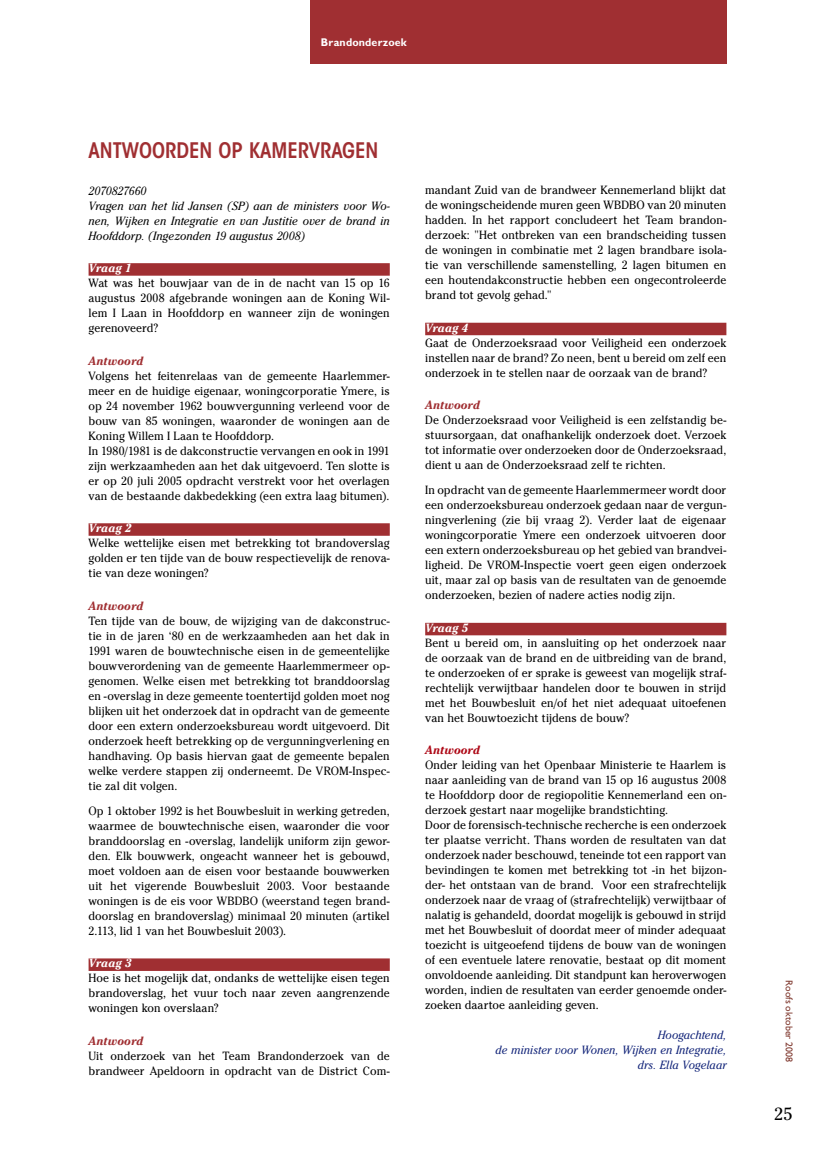
<style>
.page{position:relative;width:815px;height:1152px;background:#fff}
.page>*{position:absolute;margin:0;border:0;box-sizing:border-box;transform-origin:0 0}
.t1{font:600 condensed 21.25px "ITC Avant Garde Std";color:#a02f32}
.t2{font:17.5px "Cheltenham Std";color:#000}
.t3{font:11.88px/15px "Cheltenham Std";letter-spacing:.005em;color:#000;text-align:justify;scale:.95 1}
.t4{font:italic 11.88px/15px "Cheltenham Std";letter-spacing:.005em;color:#000;scale:.95 1}
.t5{font:italic 11.88px/15px "Cheltenham Std";color:#14267a;text-align:right;scale:.95 1}
.t6{font:italic 700 11.88px "Cheltenham Std";letter-spacing:.005em;color:#a02f32;scale:.95 1}
.t7{font:italic 700 11.88px "Cheltenham Std";color:#fff;scale:.95 1}
.t8{font:italic 700 11.88px "Cheltenham Std";letter-spacing:.005em;color:#ae0917;scale:.95 1}
.t9{font:700 11.25px "Gill Sans Std";letter-spacing:.015em;color:#fff;scale:.95 1}
.t10{font:10px "Gill Sans Std";color:#803a30}
</style>
<div class="page">
<div style="left:310px;top:0;width:416px;height:64px;background:#a02f32"></div>
<div style="left:89px;top:263px;width:301px;height:13px;background:#a02f32"></div>
<div style="left:89px;top:523px;width:301px;height:13px;background:#a02f32"></div>
<div style="left:89px;top:958px;width:301px;height:13px;background:#a02f32"></div>
<div style="left:425px;top:323px;width:301px;height:12px;background:#a02f32"></div>
<div style="left:425px;top:623px;width:301px;height:12px;background:#a02f32"></div>
<p class="t9" style="left:321px;top:35px;width:92px">Brandonderzoek</p>
<h1 class="t1" style="left:89px;top:136px;width:291px">ANTWOORDEN OP KAMERVRAGEN</h1>
<p class="t4" style="left:89px;top:183px;width:319px">2070827660<br>Vragen van het lid Jansen (SP) aan de ministers voor Wo&shy;nen, Wijken en Integratie en van Justitie over de brand in Hoofddorp. (Ingezonden 19 augustus 2008)</p>
<p class="t7" style="left:89px;top:261px;width:47px">Vraag 1</p>
<p class="t3" style="left:89px;top:276px;width:319px">Wat was het bouwjaar van de in de nacht van 15 op 16 augustus 2008 afgebrande woningen aan de Koning Wil&shy;lem I Laan in Hoofddorp en wanneer zijn de woningen gerenoveerd?</p>
<p class="t6" style="left:89px;top:353px;width:59px">Antwoord</p>
<p class="t3" style="left:89px;top:368px;width:319px;text-align:left">Volgens het feitenrelaas van de gemeente Haarlemmer&shy;meer en de huidige eigenaar, woningcorporatie Ymere, is op 24 november 1962 bouwvergunning verleend voor de bouw van 85 woningen, waaronder de woningen aan de Koning Willem I Laan te Hoofddorp.<br>In 1980/1981 is de dakconstructie vervangen en ook in 1991 zijn werkzaamheden aan het dak uitgevoerd. Ten slotte is er op 20 juli 2005 opdracht verstrekt voor het overlagen van de bestaande dakbedekking (een extra laag bitumen).</p>
<p class="t7" style="left:89px;top:521px;width:47px">Vraag 2</p>
<p class="t3" style="left:89px;top:536px;width:319px">Welke wettelijke eisen met betrekking tot brandoverslag golden er ten tijde van de bouw respectievelijk de renova&shy;tie van deze woningen?</p>
<p class="t6" style="left:89px;top:598px;width:59px">Antwoord</p>
<p class="t3" style="left:89px;top:613px;width:319px">Ten tijde van de bouw, de wijziging van de dakconstruc&shy;tie in de jaren ‘80 en de werkzaamheden aan het dak in 1991 waren de bouwtechnische eisen in de gemeentelijke bouwverordening van de gemeente Haarlemmermeer op&shy;genomen. Welke eisen met betrekking tot branddoorslag en -overslag in deze gemeente toentertijd golden moet nog blijken uit het onderzoek dat in opdracht van de gemeente door een extern onderzoeksbureau wordt uitgevoerd. Dit onderzoek heeft betrekking op de vergunningverlening en handhaving. Op basis hiervan gaat de gemeente bepalen welke verdere stappen zij onderneemt. De VROM-Inspec&shy;tie zal dit volgen.</p>
<p class="t3" style="left:89px;top:803px;width:319px">Op 1 oktober 1992 is het Bouwbesluit in werking getreden, waarmee de bouwtechnische eisen, waaronder die voor branddoorslag en -overslag, landelijk uniform zijn gewor&shy;den. Elk bouwwerk, ongeacht wanneer het is gebouwd, moet voldoen aan de eisen voor bestaande bouwwerken uit het vigerende Bouwbesluit 2003. Voor bestaande woningen is de eis voor WBDBO (weerstand tegen brand&shy;doorslag en brandoverslag) minimaal 20 minuten (artikel 2.113, lid 1 van het Bouwbesluit 2003).</p>
<p class="t7" style="left:89px;top:956px;width:47px">Vraag 3</p>
<p class="t3" style="left:89px;top:971px;width:319px">Hoe is het mogelijk dat, ondanks de wettelijke eisen tegen brandoverslag, het vuur toch naar zeven aangrenzende woningen kon overslaan?</p>
<p class="t6" style="left:89px;top:1033px;width:59px">Antwoord</p>
<p class="t3" style="left:89px;top:1048px;width:319px">Uit onderzoek van het Team Brandonderzoek van de brandweer Apeldoorn in opdracht van de District Com-</p>
<p class="t3" style="left:425px;top:183px;width:319px">mandant Zuid van de brandweer Kennemerland blijkt dat de woningscheidende muren geen WBDBO van 20 minuten hadden. In het rapport concludeert het Team brandon&shy;derzoek: "Het ontbreken van een brandscheiding tussen de woningen in combinatie met 2 lagen brandbare isola&shy;tie van verschillende samenstelling, 2 lagen bitumen en een houtendakconstructie hebben een ongecontroleerde brand tot gevolg gehad."</p>
<p class="t7" style="left:425px;top:320px;width:47px">Vraag 4</p>
<p class="t3" style="left:425px;top:335px;width:319px">Gaat de Onderzoeksraad voor Veiligheid een onderzoek instellen naar de brand? Zo neen, bent u bereid om zelf een onderzoek in te stellen naar de oorzaak van de brand?</p>
<p class="t6" style="left:425px;top:398px;width:59px">Antwoord</p>
<p class="t3" style="left:425px;top:413px;width:319px">De Onderzoeksraad voor Veiligheid is een zelfstandig be&shy;stuursorgaan, dat onafhankelijk onderzoek doet. Verzoek tot informatie over onderzoeken door de Onderzoeksraad, dient u aan de Onderzoeksraad zelf te richten.</p>
<p class="t3" style="left:425px;top:483px;width:319px">In opdracht van de gemeente Haarlemmermeer wordt door een onderzoeksbureau onderzoek gedaan naar de vergun&shy;ningverlening (zie bij vraag 2). Verder laat de eigenaar woningcorporatie Ymere een onderzoek uitvoeren door een extern onderzoeksbureau op het gebied van brandvei&shy;ligheid. De VROM-Inspectie voert geen eigen onderzoek uit, maar zal op basis van de resultaten van de genoemde onderzoeken, bezien of nadere acties nodig zijn.</p>
<p class="t7" style="left:425px;top:620px;width:47px">Vraag 5</p>
<p class="t3" style="left:425px;top:635px;width:319px">Bent u bereid om, in aansluiting op het onderzoek naar de oorzaak van de brand en de uitbreiding van de brand, te onderzoeken of er sprake is geweest van mogelijk straf&shy;rechtelijk verwijtbaar handelen door te bouwen in strijd met het Bouwbesluit en/of het niet adequaat uitoefenen van het Bouwtoezicht tijdens de bouw?</p>
<p class="t8" style="left:425px;top:743px;width:59px">Antwoord</p>
<p class="t3" style="left:425px;top:758px;width:319px;text-align:left">Onder leiding van het Openbaar Ministerie te Haarlem is naar aanleiding van de brand van 15 op 16 augustus 2008 te Hoofddorp door de regiopolitie Kennemerland een on&shy;derzoek gestart naar mogelijke brandstichting.<br>Door de forensisch-technische recherche is een onderzoek ter plaatse verricht. Thans worden de resultaten van dat onderzoek nader beschouwd, teneinde tot een rapport van bevindingen te komen met betrekking tot -in het bijzon&shy;der- het ontstaan van de brand. Voor een strafrechtelijk onderzoek naar de vraag of (strafrechtelijk) verwijtbaar of nalatig is gehandeld, doordat mogelijk is gebouwd in strijd met het Bouwbesluit of doordat meer of minder adequaat toezicht is uitgeoefend tijdens de bouw van de woningen of een eventuele latere renovatie, bestaat op dit moment onvoldoende aanleiding. Dit standpunt kan heroverwogen worden, indien de resultaten van eerder genoemde onder&shy;zoeken daartoe aanleiding geven.</p>
<p class="t5" style="left:495px;top:1027px;width:245px">Hoogachtend,<br>de minister voor Wonen, Wijken en Integratie, drs. Ella Vogelaar</p>
<p class="t10" style="left:795px;top:980px;width:83px;rotate:90deg">Roofs oktober 2008</p>
<h2 class="t2" style="left:774px;top:1103px;width:20px">25</h2>
</div>
